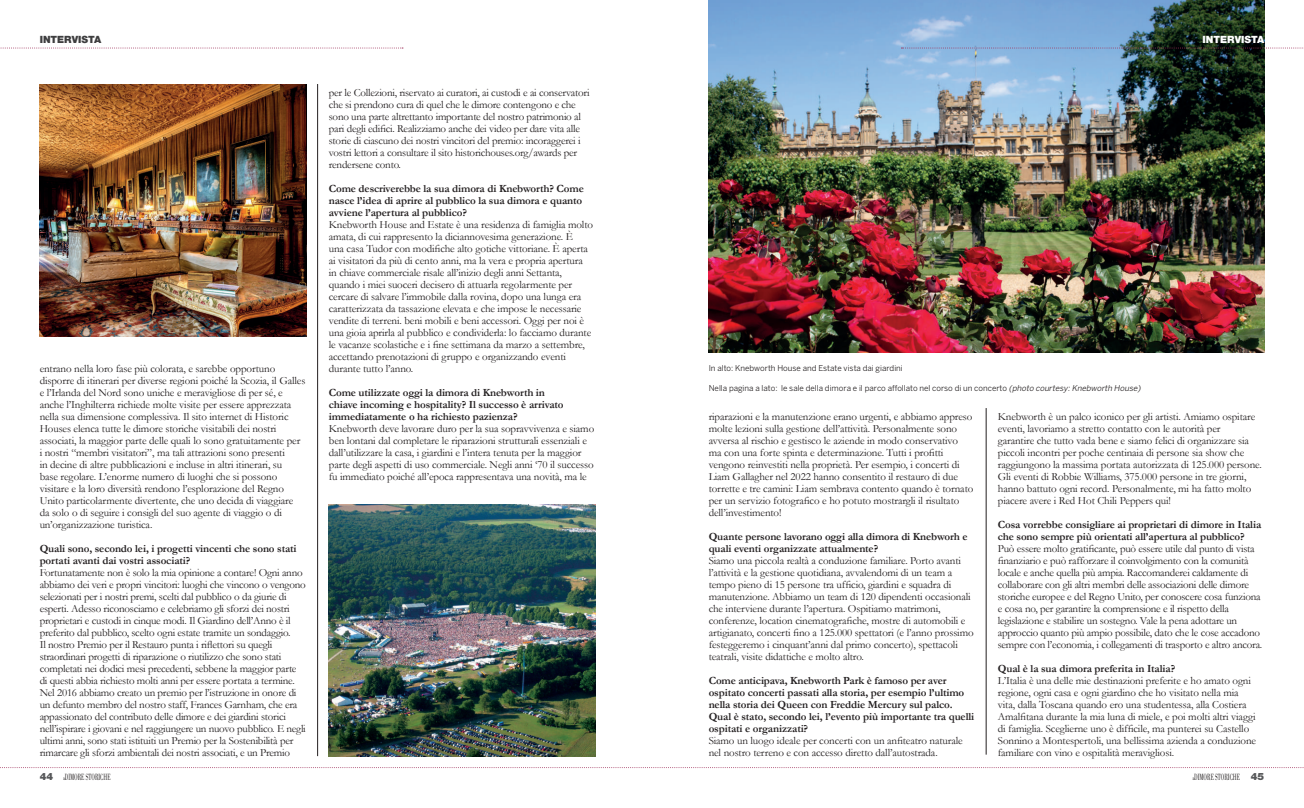
<style>
.page{position:relative;width:1304px;height:808px;background:#fff}
.page>*{position:absolute;margin:0;border:0;box-sizing:border-box;transform-origin:0 0}
.t1{font:11px/12px "Garamond";letter-spacing:-.01em;color:#231f20}
.t2{font:700 11px/12px "Garamond";letter-spacing:-.01em;color:#231f20}
.t3{font:900 10px "Helvetica Neue LT Std";color:#3e3e3f}
.t4{font:900 10px "Helvetica Neue LT Std";color:#fff}
.t5{font:900 10px "Helvetica Neue LT Std";color:#57585a}
.t6{font:9.3px "Bodoni Std";color:#231f20;scale:.57 1}
.t7{font:8px "Benton Sans";color:#231f20}
.s1{font-style:italic}
.s2{font-style:italic;font-size:4.4px}
.s3{font-family:"Helvetica Neue LT Std";font-weight:900;font-size:10px;color:#57585a}
</style>
<div class="page">
<svg style="left:0;top:48px;width:403px;height:1px"></svg>
<svg style="left:0;top:767px;width:1304px;height:1px"></svg>
<img style="left:40px;top:84px;width:266px;height:252px">
<img style="left:329px;top:504px;width:266px;height:253px">
<img style="left:709px;top:0;width:555px;height:353px">
<hr style="left:317px;top:84px;width:1px;height:672px;background:#231f20">
<hr style="left:986px;top:408px;width:1px;height:347px;background:#231f20">
<svg style="left:901px;top:48px;width:403px;height:1px"></svg>
<p class="t3" style="left:40px;top:34px;width:63px">INTERVISTA</p>
<p class="t1" style="left:40px;top:362px;width:267px">entrano nella loro fase più colorata, e sarebbe opportuno disporre di itinerari per diverse regioni poiché la Scozia, il Galles e l’Irlanda del Nord sono uniche e meravigliose di per sé, e anche l’Inghilterra richiede molte visite per essere apprezzata nella sua dimensione complessiva. Il sito internet di Historic Houses elenca tutte le dimore storiche visitabili dei nostri associati, la maggior parte delle quali lo sono gratuitamente per i nostri “membri visitatori”, ma tali attrazioni sono presenti<br>in decine di altre pubblicazioni e incluse in altri itinerari, su<br>base regolare. L’enorme numero di luoghi che si possono visitare e la loro diversità rendono l’esplorazione del Regno Unito particolarmente divertente, che uno decida di viaggiare da solo o di seguire i consigli del suo agente di viaggio o di un’organizzazione turistica.</p>
<p class="t2" style="left:40px;top:542px;width:258px">Quali sono, secondo lei, i progetti vincenti che sono stati portati avanti dai vostri associati?</p>
<p class="t1" style="left:40px;top:566px;width:268px">Fortunatamente non è solo la mia opinione a contare! Ogni anno abbiamo dei veri e propri vincitori: luoghi che vincono o vengono selezionati per i nostri premi, scelti dal pubblico o da giurie di esperti. Adesso riconosciamo e celebriamo gli sforzi dei nostri proprietari e custodi in cinque modi. Il Giardino dell’Anno è il preferito dal pubblico, scelto ogni estate tramite un sondaggio.<br>Il nostro Premio per il Restauro punta i riflettori su quegli straordinari progetti di riparazione o riutilizzo che sono stati completati nei dodici mesi precedenti, sebbene la maggior parte di questi abbia richiesto molti anni per essere portata a termine.<br>Nel 2016 abbiamo creato un premio per l’istruzione in onore di un defunto membro del nostro staff, Frances Garnham, che era appassionato del contributo delle dimore e dei giardini storici nell’ispirare i giovani e nel raggiungere un nuovo pubblico. E negli ultimi anni, sono stati istituiti un Premio per la Sostenibilità per rimarcare gli sforzi ambientali dei nostri associati, e un Premio</p>
<p class="t1" style="left:329px;top:86px;width:262px">per le Collezioni, riservato ai curatori, ai custodi e ai conservatori che si prendono cura di quel che le dimore contengono e che sono una parte altrettanto importante del nostro patrimonio al pari degli edifici. Realizziamo anche dei video per dare vita alle storie di ciascuno dei nostri vincitori del premio: incoraggerei i vostri lettori a consultare il sito historichouses.org/awards per rendersene conto.</p>
<p class="t2" style="left:329px;top:182px;width:257px">Come descriverebbe la sua dimora di Knebworth? Come nasce l’idea di aprire al pubblico la sua dimora e quanto avviene l’apertura al pubblico?</p>
<p class="t1" style="left:329px;top:218px;width:266px">Knebworth House and Estate è una residenza di famiglia molto amata, di cui rappresento la diciannovesima generazione. È<br>una casa Tudor con modifiche alto gotiche vittoriane. È aperta ai visitatori da più di cento anni, ma la vera e propria apertura in chiave commerciale risale all’inizio degli anni Settanta, quando i miei suoceri decisero di attuarla regolarmente per cercare di salvare l’immobile dalla rovina, dopo una lunga era caratterizzata da tassazione elevata e che impose le necessarie vendite di terreni. beni mobili e beni accessori. Oggi per noi è una gioia aprirla al pubblico e condividerla: lo facciamo durante le vacanze scolastiche e i fine settimana da marzo a settembre, accettando prenotazioni di gruppo e organizzando eventi durante tutto l’anno.</p>
<p class="t2" style="left:329px;top:386px;width:236px">Come utilizzate oggi la dimora di Knebworth in chiave incoming e hospitality? Il successo è arrivato immediatamente o ha richiesto pazienza?</p>
<p class="t1" style="left:329px;top:422px;width:267px">Knebworth deve lavorare duro per la sua sopravvivenza e siamo ben lontani dal completare le riparazioni strutturali essenziali e dall’utilizzare la casa, i giardini e l’intera tenuta per la maggior parte degli aspetti di uso commerciale. Negli anni ‘70 il successo fu immediato poiché all’epoca rappresentava una novità, ma le</p>
<p class="t4" style="left:1203px;top:34px;width:63px">INTERVISTA</p>
<p class="t7" style="left:709px;top:364px;width:196px">In alto: Knebworth House and Estate vista dai giardini</p>
<p class="t7" style="left:709px;top:384px;width:435px">Nella pagina a lato: le sale della dimora e il parco affollato nel corso di un concerto <span class="s1">(photo courtesy:Knebworth House)</span></p>
<p class="t1" style="left:709px;top:410px;width:266px">riparazioni e la manutenzione erano urgenti, e abbiamo appreso molte lezioni sulla gestione dell’attività. Personalmente sono avversa al rischio e gestisco le aziende in modo conservativo ma con una forte spinta e determinazione. Tutti i profitti vengono reinvestiti nella proprietà. Per esempio, i concerti di Liam Gallagher nel 2022 hanno consentito il restauro di due torrette e tre camini: Liam sembrava contento quando è tornato per un servizio fotografico e ho potuto mostrargli il risultato dell’investimento!</p>
<p class="t2" style="left:709px;top:530px;width:260px">Quante persone lavorano oggi alla dimora di Knebworh e quali eventi organizzate attualmente?</p>
<p class="t1" style="left:709px;top:554px;width:266px">Siamo una piccola realtà a conduzione familiare. Porto avanti l’attività e la gestione quotidiana, avvalendomi di un team a tempo pieno di 15 persone tra ufficio, giardini e squadra di manutenzione. Abbiamo un team di 120 dipendenti occasionali che interviene durante l’apertura. Ospitiamo matrimoni, conferenze, location cinematografiche, mostre di automobili e artigianato, concerti fino a 125.000 spettatori (e l’anno prossimo festeggeremo i cinquant’anni dal primo concerto), spettacoli teatrali, visite didattiche e molto altro.</p>
<p class="t2" style="left:709px;top:674px;width:267px">Come anticipava, Knebworth Park è famoso per aver ospitato concerti passati alla storia, per esempio l’ultimo nella storia dei Queen con Freddie Mercury sul palco.<br>Qual è stato, secondo lei, l’evento più importante tra quelli ospitati e organizzati?</p>
<p class="t1" style="left:709px;top:734px;width:256px">Siamo un luogo ideale per concerti con un anfiteatro naturale nel nostro terreno e con accesso diretto dall’autostrada.</p>
<p class="t1" style="left:998px;top:410px;width:266px">Knebworth è un palco iconico per gli artisti. Amiamo ospitare eventi, lavoriamo a stretto contatto con le autorità per<br>garantire che tutto vada bene e siamo felici di organizzare sia piccoli incontri per poche centinaia di persone sia show che raggiungono la massima portata autorizzata di 125.000 persone.<br>Gli eventi di Robbie Williams, 375.000 persone in tre giorni, hanno battuto ogni record. Personalmente, mi ha fatto molto piacere avere i Red Hot Chili Peppers qui!</p>
<p class="t2" style="left:998px;top:518px;width:265px">Cosa vorrebbe consigliare ai proprietari di dimore in Italia che sono sempre più orientati all’apertura al pubblico?</p>
<p class="t1" style="left:998px;top:542px;width:266px">Può essere molto gratificante, può essere utile dal punto di vista finanziario e può rafforzare il coinvolgimento con la comunità locale e anche quella più ampia. Raccomanderei caldamente di collaborare con gli altri membri delle associazioni delle dimore storiche europee e del Regno Unito, per conoscere cosa funziona e cosa no, per garantire la comprensione e il rispetto della legislazione e stabilire un sostegno. Vale la pena adottare un approccio quanto più ampio possibile, dato che le cose accadono sempre con l’economia, i collegamenti di trasporto e altro ancora.</p>
<p class="t2" style="left:998px;top:662px;width:179px">Qual è la sua dimora preferita in Italia?</p>
<p class="t1" style="left:998px;top:674px;width:260px">L’Italia è una delle mie destinazioni preferite e ho amato ogni regione, ogni casa e ogni giardino che ho visitato nella mia vita, dalla Toscana quando ero una studentessa, alla Costiera Amalfitana durante la mia luna di miele, e poi molti altri viaggi di famiglia. Sceglierne uno è difficile, ma punterei su Castello Sonnino a Montespertoli, una bellissima azienda a conduzione familiare con vino e ospitalità meravigliosi.</p>
<p class="t5" style="left:40px;top:771px;width:15px">44</p>
<p class="t6" style="left:63px;top:772px;width:84px"><span class="s2">le</span> DIMORE STORICHE</p>
<p class="t6" style="left:1193px;top:772px;width:127px"><span class="s2">le</span> DIMORE STORICHE <span class="s3">45</span></p>
</div>
